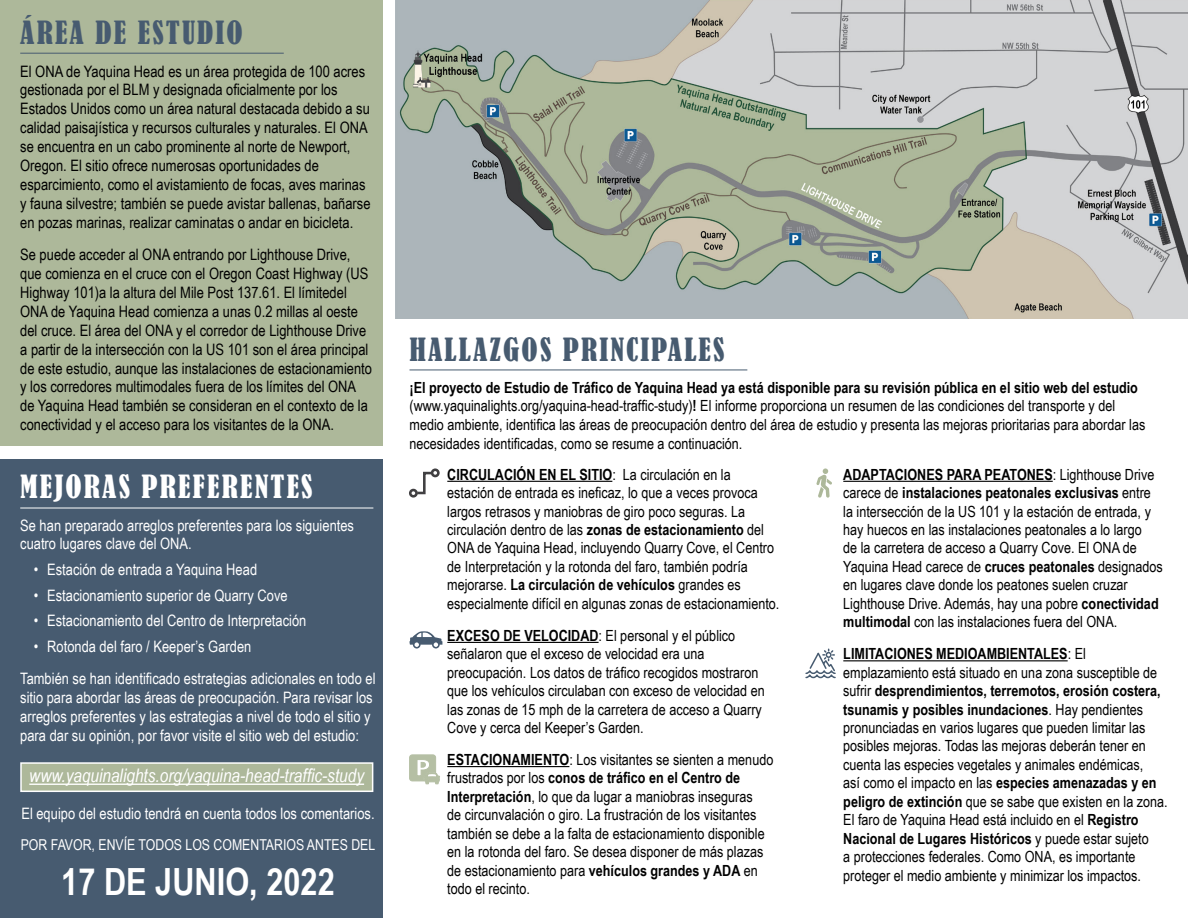
<style>
.page{position:relative;width:1188px;height:918px;background:#fff}
.page>*{position:absolute;margin:0;border:0;box-sizing:border-box;transform-origin:0 0}
.t1{font:700 37.5px "Arial Narrow";color:#fff}
.t2{font:condensed 30px "Bernard";letter-spacing:.07em;color:#475b70}
.t3{font:condensed 30px "Bernard";letter-spacing:.07em;color:#fff}
.t4{font:italic 18.75px "Arial Narrow";color:#fff}
.t5{font:15.75px/18.9px "Arial Narrow";color:#000}
.t6{font:15.75px/18.9px "Arial Narrow";color:#fff}
.t7{font:15.3px/18.5px "Arial Narrow";color:#000}
.t8{font:15px "Arial Narrow";color:#fff}
.s1{font-weight:700}
</style>
<div class="page">
<div style="left:0;top:0;width:383px;height:446px;background:#adb89a"></div>
<hr style="left:20px;top:53px;width:264px;height:1px;background:#475b70">
<hr style="left:410px;top:370px;width:337px;height:1px;background:#475b70">
<div style="left:409px;top:489px;width:9px;height:9px;border:3px solid #414042;border-radius:50%"></div>
<svg style="left:415px;top:471px;width:22px;height:25px"></svg>
<div style="left:431px;top:468px;width:9px;height:9px;border:3px solid #414042;border-radius:50%"></div>
<svg style="left:409px;top:631px;width:33px;height:18px"></svg>
<svg style="left:816px;top:468px;width:16px;height:30px"></svg>
<svg style="left:409px;top:755px;width:31px;height:29px"></svg>
<hr style="left:447px;top:481px;width:165px;height:1px;background:#000">
<hr style="left:447px;top:642px;width:152px;height:1px;background:#000">
<hr style="left:447px;top:766px;width:122px;height:1px;background:#000">
<hr style="left:843px;top:481px;width:210px;height:1px;background:#000">
<hr style="left:843px;top:660px;width:225px;height:1px;background:#000">
<svg style="left:805px;top:648px;width:31px;height:31px"></svg>
<div style="left:0;top:459px;width:383px;height:459px;background:#475b70"></div>
<hr style="left:20px;top:508px;width:353px;height:1px;background:#fff">
<div style="left:20px;top:762px;width:353px;height:30px;background:#adb89a;border:2px solid #fff"></div>
<hr style="left:29px;top:784px;width:335px;height:1px;background:#fff">
<img style="left:396px;top:0;width:792px;height:319px">
<p class="t2" style="left:20px;top:15px;width:224px">ÁREA DE ESTUDIO</p>
<p class="t5" style="left:20px;top:61px;width:352px">El ONA de Yaquina Head es un área protegida de 100 acres gestionada por el BLM y designada oficialmente por los Estados Unidos como un área natural destacada debido a su calidad paisajística y recursos culturales y naturales. El ONA se encuentra en un cabo prominente al norte de Newport, Oregon. El sitio ofrece numerosas oportunidades de esparcimiento, como el avistamiento de focas, aves marinas y fauna silvestre; también se puede avistar ballenas, bañarse en pozas marinas, realizar caminatas o andar en bicicleta.</p>
<p class="t5" style="left:20px;top:245px;width:353px">Se puede acceder al ONA entrando por Lighthouse Drive, que comienza en el cruce con el Oregon Coast Highway (US Highway 101)a la altura del Mile Post 137.61. El límitedel ONA de Yaquina Head comienza a unas 0.2 millas al oeste del cruce. El área del ONA y el corredor de Lighthouse Drive a partir de la intersección con la US 101 son el área principal de este estudio, aunque las instalaciones de estacionamiento y los corredores multimodales fuera de los límites del ONA de Yaquina Head también se consideran en el contexto de la conectividad y el acceso para los visitantes de la ONA.</p>
<p class="t3" style="left:20px;top:469px;width:294px">MEJORAS PREFERENTES</p>
<p class="t6" style="left:20px;top:515px;width:335px">Se han preparado arreglos preferentes para los siguientes cuatro lugares clave del ONA.</p>
<p class="t6" style="left:34px;top:560px;width:225px">• Estación de entrada a Yaquina Head</p>
<p class="t6" style="left:34px;top:585px;width:255px">• Estacionamiento superior de Quarry Cove</p>
<p class="t6" style="left:34px;top:611px;width:274px">• Estacionamiento del Centro de Interpretación</p>
<p class="t6" style="left:34px;top:636px;width:219px">• Rotonda del faro / Keeper’s Garden</p>
<p class="t6" style="left:20px;top:669px;width:357px">También se han identificado estrategias adicionales en todo el sitio para abordar las áreas de preocupación. Para revisar los arreglos preferentes y las estrategias a nivel de todo el sitio y para dar su opinión, por favor visite el sitio web del estudio:</p>
<p class="t4" style="left:29px;top:763px;width:336px">www.yaquinalights.org/yaquina-head-traffic-study</p>
<p class="t6" style="left:21px;top:804px;width:355px">El equipo del estudio tendrá en cuenta todos los comentarios.</p>
<p class="t8" style="left:21px;top:834px;width:356px">POR FAVOR, ENVÍE TODOS LOS COMENTARIOS ANTES DEL</p>
<p class="t1" style="left:61px;top:853px;width:275px">17 DE JUNIO, 2022</p>
<p class="t2" style="left:410px;top:332px;width:316px">HALLAZGOS PRINCIPALES</p>
<p class="t7" style="left:410px;top:378px;width:737px"><span class="s1">¡El proyecto de Estudio de Tráfico de Yaquina Head ya está disponible para su revisión pública en el sitio web del estudio </span>(www.yaquinalights.org/yaquina-head-traffic-study)<span class="s1">!</span> El informe proporciona un resumen de las condiciones del transporte y del medio ambiente, identifica las áreas de preocupación dentro del área de estudio y presenta las mejoras prioritarias para abordar las necesidades identificadas, como se resume a continuación.</p>
<p class="t7" style="left:447px;top:464px;width:334px"><span class="s1">CIRCULACIÓN EN EL SITIO</span>: La circulación en la estación de entrada es ineficaz, lo que a veces provoca largos retrasos y maniobras de giro poco seguras. La circulación dentro de las <span class="s1">zonas de estacionamiento</span> del ONA de Yaquina Head, incluyendo Quarry Cove, el Centro de Interpretación y la rotonda del faro, también podría mejorarse. <span class="s1">La circulación de vehículos</span> grandes es especialmente difícil en algunas zonas de estacionamiento.</p>
<p class="t7" style="left:447px;top:626px;width:319px"><span class="s1">EXCESO DE VELOCIDAD</span>: El personal y el público señalaron que el exceso de velocidad era una preocupación. Los datos de tráfico recogidos mostraron que los vehículos circulaban con exceso de velocidad en las zonas de 15 mph de la carretera de acceso a Quarry Cove y cerca del Keeper’s Garden.</p>
<p class="t7" style="left:447px;top:750px;width:328px"><span class="s1">ESTACIONAMIENTO</span>: Los visitantes se sienten a menudo frustrados por los <span class="s1">conos de tráfico en el Centro de Interpretación</span>, lo que da lugar a maniobras inseguras<br>de circunvalación o giro. La frustración de los visitantes también se debe a la falta de estacionamiento disponible en la rotonda del faro. Se desea disponer de más plazas de estacionamiento para <span class="s1">vehículos grandes y ADA</span> en todo el recinto.</p>
<p class="t7" style="left:843px;top:464px;width:321px"><span class="s1">ADAPTACIONES PARA PEATONES</span>: Lighthouse Drive carece de <span class="s1">instalaciones peatonales exclusivas</span> entre la intersección de la US 101 y la estación de entrada, y hay huecos en las instalaciones peatonales a lo largo<br>de la carretera de acceso a Quarry Cove. El ONA de Yaquina Head carece de <span class="s1">cruces peatonales</span> designados en lugares clave donde los peatones suelen cruzar Lighthouse Drive. Además, hay una pobre <span class="s1">conectividad multimodal</span> con las instalaciones fuera del ONA.</p>
<p class="t7" style="left:843px;top:644px;width:326px"><span class="s1">LIMITACIONES MEDIOAMBIENTALES</span>: El emplazamiento está situado en una zona susceptible de sufrir <span class="s1">desprendimientos, terremotos, erosión costera, tsunamis y posibles inundaciones</span>. Hay pendientes pronunciadas en varios lugares que pueden limitar las posibles mejoras. Todas las mejoras deberán tener en cuenta las especies vegetales y animales endémicas,<br>así como el impacto en las <span class="s1">especies amenazadas y en peligro de extinción</span> que se sabe que existen en la zona.<br>El faro de Yaquina Head está incluido en el <span class="s1">Registro Nacional de Lugares Históricos</span> y puede estar sujeto<br>a protecciones federales. Como ONA, es importante proteger el medio ambiente y minimizar los impactos.</p>
</div>
